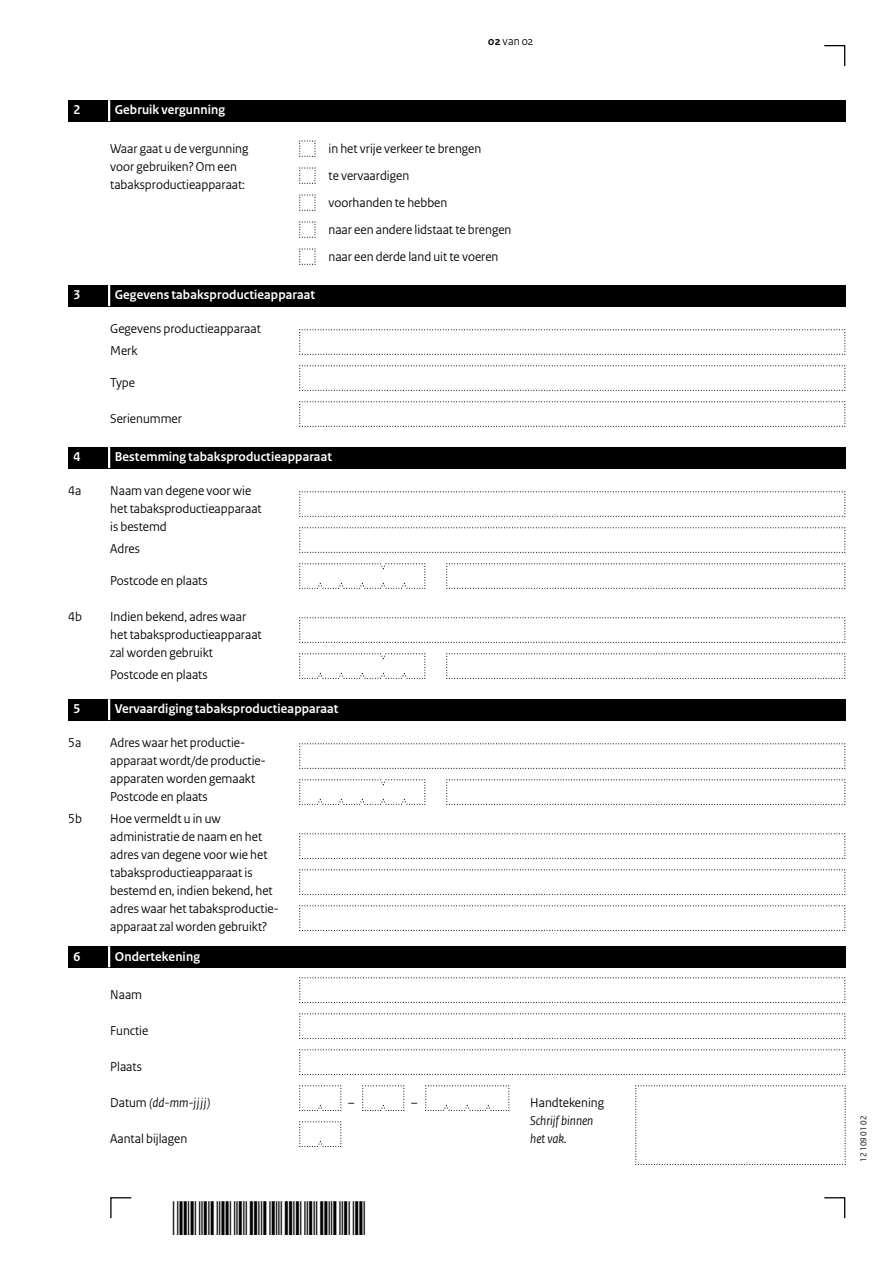
<style>
.page{position:relative;width:893px;height:1263px;background:#fff}
.page>*{position:absolute;margin:0;border:0;box-sizing:border-box;transform-origin:0 0}
.Vraag_Nummer{font:13.5px/18px "Rijksoverheid Sans Heading";color:#000}
.Vraag{font:13.5px/18px "Rijksoverheid Sans Heading";color:#000}
.Vraag_geen_inspring_niet_op_stramien{font:13.5px "Rijksoverheid Sans Heading";color:#000}
.KOP_B_Nummer{font:700 13.5px "Rijksoverheid Sans Heading";letter-spacing:.01em;color:#fff}
.KOP_D_Nummer{font:700 13.5px "Rijksoverheid Sans Heading";letter-spacing:.01em;color:#fff}
.Vraag_geen_inspring{font:italic 13.5px/18px "Rijksoverheid Sans Heading";color:#000}
.Vraag-2{font:italic 13.5px "Rijksoverheid Sans Heading";letter-spacing:.05em;color:#000}
.t1{font:12px "Rijksoverheid Sans Heading";color:#000}
.t2{font:9px "Rijksoverheid Sans Heading";color:#000}
.s1{font-weight:700}
.s2{font-style:normal}
</style>
<div class="page">
<svg style="left:824px;top:1197px;width:22px;height:22px"></svg>
<svg style="left:110px;top:1197px;width:22px;height:22px"></svg>
<svg style="left:299px;top:140px;width:17px;height:17px"></svg>
<svg style="left:299px;top:167px;width:17px;height:17px"></svg>
<svg style="left:299px;top:194px;width:17px;height:17px"></svg>
<svg style="left:299px;top:221px;width:17px;height:17px"></svg>
<svg style="left:299px;top:248px;width:17px;height:17px"></svg>
<svg style="left:299px;top:329px;width:547px;height:26px"></svg>
<svg style="left:299px;top:365px;width:547px;height:26px"></svg>
<svg style="left:299px;top:401px;width:547px;height:26px"></svg>
<svg style="left:299px;top:491px;width:547px;height:26px"></svg>
<svg style="left:299px;top:527px;width:547px;height:26px"></svg>
<svg style="left:299px;top:563px;width:127px;height:26px"></svg>
<svg style="left:446px;top:563px;width:400px;height:26px"></svg>
<svg style="left:299px;top:617px;width:547px;height:26px"></svg>
<svg style="left:299px;top:653px;width:127px;height:26px"></svg>
<svg style="left:446px;top:653px;width:400px;height:26px"></svg>
<svg style="left:299px;top:743px;width:547px;height:26px"></svg>
<svg style="left:299px;top:833px;width:547px;height:26px"></svg>
<svg style="left:299px;top:869px;width:547px;height:26px"></svg>
<svg style="left:299px;top:905px;width:547px;height:26px"></svg>
<svg style="left:299px;top:1121px;width:43px;height:26px"></svg>
<svg style="left:299px;top:977px;width:547px;height:26px"></svg>
<svg style="left:299px;top:1013px;width:547px;height:26px"></svg>
<svg style="left:299px;top:1049px;width:547px;height:26px"></svg>
<svg style="left:635px;top:1085px;width:211px;height:80px"></svg>
<svg style="left:299px;top:1085px;width:43px;height:26px"></svg>
<svg style="left:362px;top:1085px;width:43px;height:26px"></svg>
<svg style="left:425px;top:1085px;width:85px;height:26px"></svg>
<svg style="left:299px;top:779px;width:127px;height:26px"></svg>
<svg style="left:446px;top:779px;width:400px;height:26px"></svg>
<svg style="left:824px;top:45px;width:22px;height:21px"></svg>
<div style="left:68px;top:100px;width:777px;height:21px;background:#000"></div>
<hr style="left:108px;top:100px;width:2px;height:21px;background:#fff">
<div style="left:68px;top:285px;width:777px;height:21px;background:#000"></div>
<hr style="left:108px;top:285px;width:2px;height:21px;background:#fff">
<div style="left:68px;top:447px;width:777px;height:21px;background:#000"></div>
<hr style="left:108px;top:447px;width:2px;height:21px;background:#fff">
<div style="left:68px;top:699px;width:777px;height:21px;background:#000"></div>
<hr style="left:108px;top:699px;width:2px;height:21px;background:#fff">
<div style="left:68px;top:946px;width:777px;height:21px;background:#000"></div>
<hr style="left:108px;top:946px;width:2px;height:21px;background:#fff">
<p class="t1" style="left:488px;top:34px;width:47px"><span class="s1">02</span> van 02</p>
<h2 class="KOP_D_Nummer" style="left:74px;top:102px;width:8px">2</h2>
<h2 class="KOP_D_Nummer" style="left:115px;top:102px;width:112px">Gebruik vergunning</h2>
<p class="Vraag" style="left:110px;top:140px;width:140px">Waar gaat u de vergunning voor gebruiken? Om een tabaksproductieapparaat:</p>
<p class="Vraag_geen_inspring_niet_op_stramien" style="left:328px;top:141px;width:154px">in het vrije verkeer te brengen</p>
<p class="Vraag_geen_inspring_niet_op_stramien" style="left:328px;top:168px;width:82px">te vervaardigen</p>
<p class="Vraag_geen_inspring_niet_op_stramien" style="left:328px;top:195px;width:120px">voorhanden te hebben</p>
<p class="Vraag_geen_inspring_niet_op_stramien" style="left:328px;top:222px;width:184px">naar een andere lidstaat te brengen</p>
<p class="Vraag_geen_inspring_niet_op_stramien" style="left:328px;top:249px;width:171px">naar een derde land uit te voeren</p>
<h2 class="KOP_B_Nummer" style="left:74px;top:287px;width:8px">3</h2>
<h2 class="KOP_B_Nummer" style="left:115px;top:287px;width:202px">Gegevens tabaksproductieapparaat</h2>
<p class="Vraag" style="left:110px;top:318px;width:152px;line-height:21.8px">Gegevens productieapparaat<br>Merk</p>
<p class="Vraag" style="left:110px;top:374px;width:26px">Type</p>
<p class="Vraag" style="left:110px;top:410px;width:73px">Serienummer</p>
<h2 class="KOP_B_Nummer" style="left:74px;top:449px;width:8px">4</h2>
<h2 class="KOP_B_Nummer" style="left:115px;top:449px;width:219px">Bestemming tabaksproductieapparaat</h2>
<p class="Vraag_Nummer" style="left:68px;top:482px;width:15px">4a</p>
<p class="Vraag_Nummer" style="left:110px;top:482px;width:153px">Naam van degene voor wie het tabaksproductieapparaat is bestemd</p>
<p class="Vraag" style="left:110px;top:540px;width:31px">Adres</p>
<p class="Vraag" style="left:110px;top:572px;width:99px">Postcode en plaats</p>
<p class="Vraag_Nummer" style="left:68px;top:608px;width:15px">4b</p>
<p class="Vraag_Nummer" style="left:110px;top:608px;width:153px">Indien bekend, adres waar het tabaksproductieapparaat zal worden gebruikt</p>
<p class="Vraag" style="left:110px;top:666px;width:99px">Postcode en plaats</p>
<h2 class="KOP_B_Nummer" style="left:74px;top:701px;width:8px">5</h2>
<h2 class="KOP_B_Nummer" style="left:115px;top:701px;width:225px">Vervaardiging tabaksproductieapparaat</h2>
<p class="Vraag_Nummer" style="left:68px;top:734px;width:15px">5a</p>
<p class="Vraag_Nummer" style="left:110px;top:734px;width:156px">Adres waar het productie&shy;apparaat wordt/de productie&shy;apparaten worden gemaakt</p>
<p class="Vraag_Nummer" style="left:68px;top:810px;width:15px">5b</p>
<p class="Vraag_Nummer" style="left:110px;top:810px;width:168px">Hoe vermeldt u in uw administratie de naam en het adres van degene voor wie het tabaksproductieapparaat is bestemd en, indien bekend, het adres waar het tabaksproductie&shy;apparaat zal worden gebruikt?</p>
<h2 class="KOP_D_Nummer" style="left:74px;top:948px;width:8px">6</h2>
<h2 class="KOP_D_Nummer" style="left:115px;top:948px;width:87px">Ondertekening</h2>
<p class="Vraag" style="left:110px;top:986px;width:33px">Naam</p>
<p class="Vraag" style="left:110px;top:1022px;width:40px">Functie</p>
<p class="Vraag" style="left:110px;top:1058px;width:33px">Plaats</p>
<p class="Vraag-2" style="left:110px;top:1095px;width:102px"><span class="s2">Datum</span> (dd-mm-jjjj)</p>
<p class="Vraag_geen_inspring" style="left:530px;top:1094px;width:75px"><span class="s2">Handtekening<br></span>Schrijf binnen</p>
<p class="Vraag" style="left:110px;top:1130px;width:78px">Aantal bijlagen</p>
<p class="Vraag_geen_inspring" style="left:530px;top:1130px;width:38px">het vak.</p>
<p class="Vraag" style="left:110px;top:788px;width:99px">Postcode en plaats</p>
<p class="t2" style="left:858px;top:1161px;width:47px;rotate:-90deg">12 109 01 02</p>
</div>
